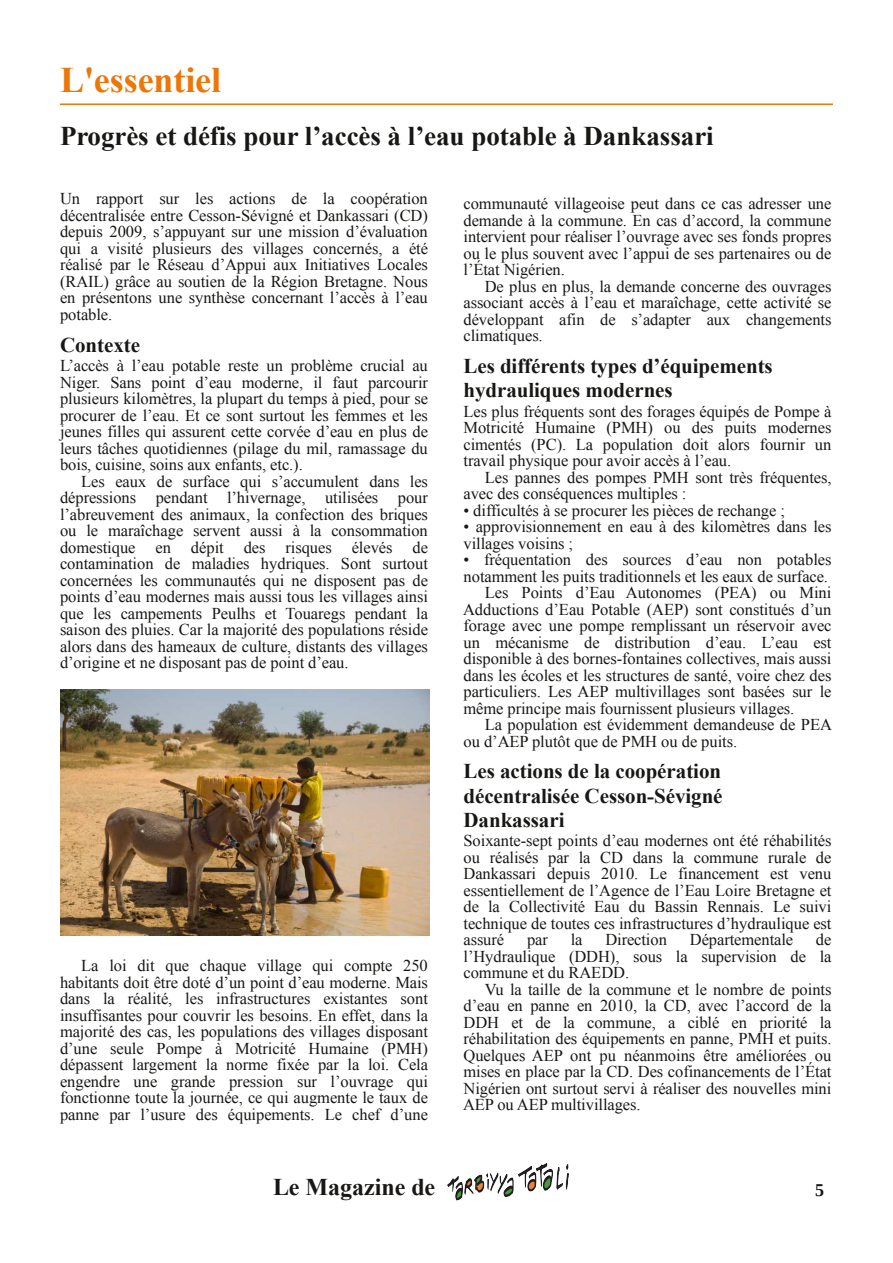
<style>
.page{position:relative;width:893px;height:1263px;background:#fff}
.page>*{position:absolute;margin:0;border:0;box-sizing:border-box;transform-origin:0 0}
.t1{font:700 36px "Times New Roman";color:#ec7607}
.t2{font:700 27px "Times New Roman";color:#181715}
.t3{font:700 24px "Times New Roman";color:#181715}
.t4{font:700 21px/24.2px "Times New Roman";letter-spacing:-.005em;color:#181715}
.t5{font:700 18px "Liberation Serif";color:#181715}
.t6{font:16.5px/16.5px "Times New Roman";letter-spacing:-.005em;color:#181715;text-align:justify}
</style>
<div class="page">
<hr style="left:60px;top:103px;width:773px;height:2px;background:#ec7607">
<img style="left:448px;top:1163px;width:120px;height:38px">
<img style="left:60px;top:690px;width:369px;height:246px">
<h1 class="t1" style="left:60px;top:55px;width:163px">L'essentiel</h1>
<h2 class="t2" style="left:60px;top:118px;width:655px">Progrès et défis pour l’accès à l’eau potable à Dankassari</h2>
<p class="t6" style="left:60px;top:190px;width:370px">Un rapport sur les actions de la coopération décentralisée entre Cesson-Sévigné et Dankassari (CD) depuis 2009, s’appuyant sur une mission d’évaluation qui a visité plusieurs des villages concernés, a été réalisé par le Réseau d’Appui aux Initiatives Locales (RAIL) grâce au soutien de la Région Bretagne. Nous en présentons une synthèse concernant l’accès à l’eau potable.</p>
<p class="t4" style="left:60px;top:332px;width:82px">Contexte</p>
<p class="t6" style="left:60px;top:357px;width:370px">L’accès à l’eau potable reste un problème crucial au Niger. Sans point d’eau moderne, il faut parcourir plusieurs kilomètres, la plupart du temps à pied, pour se procurer de l’eau. Et ce sont surtout les femmes et les jeunes filles qui assurent cette corvée d’eau en plus de leurs tâches quotidiennes (pilage du mil, ramassage du bois, cuisine, soins aux enfants, etc.).</p>
<p class="t6" style="left:60px;top:472px;width:370px;text-indent:21px">Les eaux de surface qui s’accumulent dans les dépressions pendant l’hivernage, utilisées pour l’abreuvement des animaux, la confection des briques ou le maraîchage servent aussi à la consommation domestique en dépit des risques élevés de contamination de maladies hydriques. Sont surtout concernées les communautés qui ne disposent pas de points d’eau modernes mais aussi tous les villages ainsi que les campements Peulhs et Touaregs pendant la saison des pluies. Car la majorité des populations réside alors dans des hameaux de culture, distants des villages d’origine et ne disposant pas de point d’eau.</p>
<p class="t6" style="left:60px;top:957px;width:370px;text-indent:21px">La loi dit que chaque village qui compte 250 habitants doit être doté d’un point d’eau moderne. Mais dans la réalité, les infrastructures existantes sont insuffisantes pour couvrir les besoins. En effet, dans la majorité des cas, les populations des villages disposant d’une seule Pompe à Motricité Humaine (PMH) dépassent largement la norme fixée par la loi. Cela engendre une grande pression sur l’ouvrage qui fonctionne toute la journée, ce qui augmente le taux de panne par l’usure des équipements. Le chef d’une</p>
<p class="t6" style="left:463px;top:195px;width:370px">communauté villageoise peut dans ce cas adresser une demande à la commune. En cas d’accord, la commune intervient pour réaliser l’ouvrage avec ses fonds propres ou le plus souvent avec l’appui de ses partenaires ou de l’État Nigérien.</p>
<p class="t6" style="left:463px;top:278px;width:370px;text-indent:21px">De plus en plus, la demande concerne des ouvrages associant accès à l’eau et maraîchage, cette activité se développant afin de s’adapter aux changements climatiques.</p>
<p class="t4" style="left:463px;top:353px;width:311px">Les différents types d’équipements hydrauliques modernes</p>
<p class="t6" style="left:463px;top:403px;width:370px">Les plus fréquents sont des forages équipés de Pompe à Motricité Humaine (PMH) ou des puits modernes cimentés (PC). La population doit alors fournir un travail physique pour avoir accès à l’eau.</p>
<p class="t6" style="left:463px;top:469px;width:369px;text-indent:21px">Les pannes des pompes PMH sont très fréquentes, avec des conséquences multiples :</p>
<p class="t6" style="left:463px;top:502px;width:323px">• difficultés à se procurer les pièces de rechange ;</p>
<p class="t6" style="left:463px;top:518px;width:369px">• approvisionnement en eau à des kilomètres dans les villages voisins ;</p>
<p class="t6" style="left:463px;top:551px;width:369px">• fréquentation des sources d’eau non potables</p>
<p class="t6" style="left:463px;top:568px;width:366px">notamment les puits traditionnels et les eaux de surface.</p>
<p class="t6" style="left:485px;top:584px;width:348px">Les Points d’Eau Autonomes (PEA) ou Mini</p>
<p class="t6" style="left:463px;top:601px;width:370px">Adductions d’Eau Potable (AEP) sont constitués d’un</p>
<p class="t6" style="left:463px;top:617px;width:370px">forage avec une pompe remplissant un réservoir avec</p>
<p class="t6" style="left:463px;top:634px;width:369px">un mécanisme de distribution d’eau. L’eau est</p>
<p class="t6" style="left:463px;top:650px;width:369px">disponible à des bornes-fontaines collectives, mais aussi</p>
<p class="t6" style="left:463px;top:667px;width:369px">dans les écoles et les structures de santé, voire chez des</p>
<p class="t6" style="left:463px;top:683px;width:370px">particuliers. Les AEP multivillages sont basées sur le</p>
<p class="t6" style="left:463px;top:700px;width:332px">même principe mais fournissent plusieurs villages.</p>
<p class="t6" style="left:485px;top:716px;width:349px">La population est évidemment demandeuse de PEA</p>
<p class="t6" style="left:463px;top:733px;width:275px">ou d’AEP plutôt que de PMH ou de puits.</p>
<p class="t4" style="left:463px;top:759px;width:261px;text-align:justify">Les actions de la coopération décentralisée Cesson-Sévigné Dankassari</p>
<p class="t6" style="left:463px;top:832px;width:370px">Soixante-sept points d’eau modernes ont été réhabilités ou réalisés par la CD dans la commune rurale de Dankassari depuis 2010. Le financement est venu essentiellement de l’Agence de l’Eau Loire Bretagne et de la Collectivité Eau du Bassin Rennais. Le suivi technique de toutes ces infrastructures d’hydraulique est assuré</p>
<p class="t6" style="left:463px;top:931px;width:370px;text-indent:352px">de l’Hydraulique (DDH), sous la supervision de la commune et du RAEDD.</p>
<p class="t6" style="left:463px;top:981px;width:370px;text-indent:22px">Vu la taille de la commune et le nombre de points d’eau en panne en 2010, la CD, avec l’accord de la DDH et de la commune, a ciblé en priorité la réhabilitation des équipements en panne, PMH et puits.<br>Quelques AEP ont pu néanmoins être améliorées ou mises en place par la CD. Des cofinancements de l’État Nigérien ont surtout servi à réaliser des nouvelles mini AEP ou AEP multivillages.</p>
<p class="t6" style="left:527px;top:931px;width:22px">par</p>
<p class="t6" style="left:571px;top:931px;width:13px">la</p>
<p class="t6" style="left:605px;top:931px;width:63px">Direction</p>
<p class="t6" style="left:690px;top:931px;width:105px">Départementale</p>
<h3 class="t3" style="left:273px;top:1170px;width:164px">Le Magazine de</h3>
<p class="t5" style="left:815px;top:1178px;width:10px">5</p>
</div>
